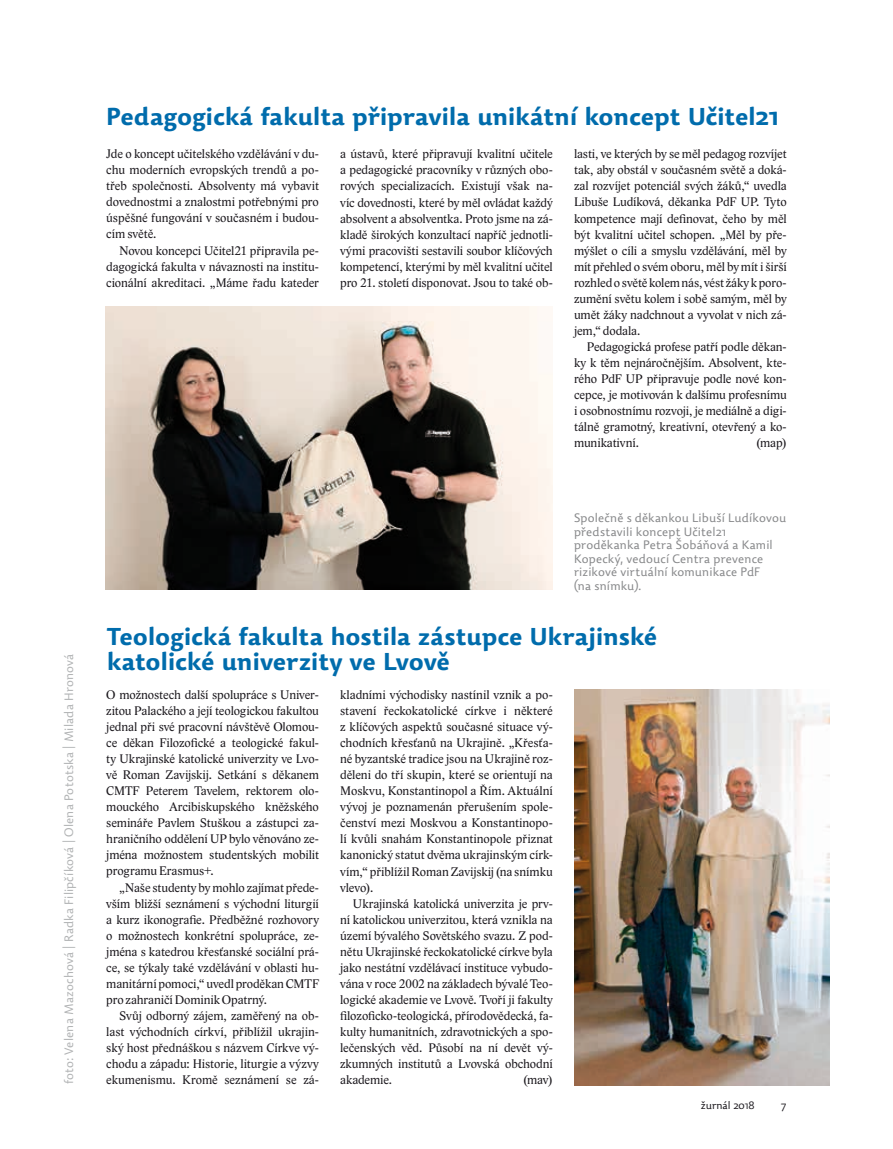
<style>
.page{position:relative;width:893px;height:1149px;background:#fff}
.page>*{position:absolute;margin:0;border:0;box-sizing:border-box;transform-origin:0 0}
.t1{font:700 24px/25.5px "Dederon SDOT";letter-spacing:-.01em;color:#006cac}
.t2{font:12.75px/16px "Lido ST";letter-spacing:-.005em;color:#1a171c;text-align:justify}
.t3{font:300 12px/13.5px "Dederon SLOT";letter-spacing:.015em;color:#87888a}
.t4{font:300 12px "Dederon SLOT";letter-spacing:.015em;color:#b1b3b4}
.t5{font:300 10.5px "Dederon SLOT";color:#1a171c}
</style>
<div class="page">
<img style="left:106px;top:306px;width:446px;height:283px">
<img style="left:574px;top:689px;width:255px;height:395px">
<p class="t4" style="left:62px;top:1084px;width:432px;rotate:-90deg">foto: Velena Mazochová | Radka Filipčíková | Olena Pototska | Milada Hronová</p>
<h1 class="t1" style="left:106px;top:104px;width:674px">Pedagogická fakulta připravila unikátní koncept Učitel21</h1>
<p class="t2" style="left:574px;top:146px;width:214px">lasti, ve kterých by se měl pedagog rozvíjet tak, aby obstál v současném světě a doká&shy;zal rozvíjet potenciál svých žáků,“ uvedla Libuše Ludíková, děkanka PdF UP. Tyto kompetence mají definovat, čeho by měl být kvalitní učitel schopen. „Měl by pře&shy;mýšlet o cíli a smyslu vzdělávání, měl by mít přehled o svém oboru, měl by mít i širší rozhled o světě kolem nás, vést žáky k poro&shy;zumění světu kolem i sobě samým, měl by umět žáky nadchnout a vyvolat v nich zá&shy;jem,“ dodala.</p>
<p class="t2" style="left:574px;top:339px;width:214px;text-indent:13px">Pedagogická profese patří podle děkan&shy;ky k těm nejnáročnějším. Absolvent, kte&shy;rého PdF UP připravuje podle nové kon&shy;cepce, je motivován k dalšímu profesnímu i osobnostnímu rozvoji, je mediálně a digi&shy;tálně gramotný, kreativní, otevřený a ko&shy;munikativní.</p>
<p class="t2" style="left:106px;top:146px;width:214px">Jde o koncept učitelského vzdělávání v du&shy;chu moderních evropských trendů a po&shy;třeb společnosti. Absolventy má vybavit dovednostmi a znalostmi potřebnými pro úspěšné fungování v současném i budou&shy;cím světě.</p>
<p class="t2" style="left:106px;top:242px;width:214px;text-indent:13px">Novou koncepci Učitel21 připravila pe&shy;dagogická fakulta v návaznosti na institu&shy;cionální akreditaci. „Máme řadu kateder</p>
<p class="t2" style="left:340px;top:146px;width:214px">a ústavů, které připravují kvalitní učitele a pedagogické pracovníky v různých obo&shy;rových specializacích. Existují však na&shy;víc dovednosti, které by měl ovládat každý absolvent a absolventka. Proto jsme na zá&shy;kladě širokých konzultací napříč jednotli&shy;vými pracovišti sestavili soubor klíčových kompetencí, kterými by měl kvalitní učitel pro 21. století disponovat. Jsou to také ob-</p>
<p class="t2" style="left:756px;top:435px;width:32px">(map)</p>
<p class="t3" style="left:574px;top:511px;width:214px">Společně s děkankou Libuší Ludíkovou představili koncept Učitel21 proděkanka Petra Šobáňová a Kamil<br>Kopecký, vedoucí Centra prevence rizikové virtuální komunikace PdF<br>(na snímku).</p>
<h1 class="t1" style="left:107px;top:623px;width:552px">Teologická fakulta hostila zástupce Ukrajinské katolické univerzity ve Lvově</h1>
<p class="t2" style="left:106px;top:686px;width:214px">O možnostech další spolupráce s Univer&shy;zitou Palackého a její teologickou fakultou jednal při své pracovní návštěvě Olomou&shy;ce děkan Filozofické a teologické fakul&shy;ty Ukrajinské katolické univerzity ve Lvo&shy;vě Roman Zavijskij. Setkání s děkanem CMTF Peterem Tavelem, rektorem olo&shy;mouckého Arcibiskupského kněžského semináře Pavlem Stuškou a zástupci za&shy;hraničního oddělení UP bylo věnováno ze&shy;jména možnostem studentských mobilit programu Erasmus+.</p>
<p class="t2" style="left:106px;top:879px;width:214px;text-indent:13px">„Naše studenty by mohlo zajímat přede&shy;vším bližší seznámení s východní liturgií a kurz ikonografie. Předběžné rozhovory o možnostech konkrétní spolupráce, ze&shy;jména s katedrou křesťanské sociální prá&shy;ce, se týkaly také vzdělávání v oblasti hu&shy;manitární pomoci,“ uvedl proděkan CMTF pro zahraničí Dominik Opatrný.</p>
<p class="t2" style="left:106px;top:1007px;width:214px;text-indent:13px">Svůj odborný zájem, zaměřený na ob&shy;last východních církví, přiblížil ukrajin&shy;ský host přednáškou s názvem Církve vý&shy;chodu a západu: Historie, liturgie a výzvy ekumenismu. Kromě seznámení se zá-</p>
<p class="t2" style="left:340px;top:686px;width:214px">kladními východisky nastínil vznik a po&shy;stavení řeckokatolické církve i některé z klíčových aspektů současné situace vý&shy;chodních křesťanů na Ukrajině. „Křesťa&shy;né byzantské tradice jsou na Ukrajině roz&shy;děleni do tří skupin, které se orientují na Moskvu, Konstantinopol a Řím. Aktuální vývoj je poznamenán přerušením spole&shy;čenství mezi Moskvou a Konstantinopo&shy;lí kvůli snahám Konstantinopole přiznat kanonický statut dvěma ukrajinským círk&shy;vím,“ přiblížil Roman Zavijskij (na snímku vlevo).</p>
<p class="t2" style="left:340px;top:895px;width:214px;text-indent:13px">Ukrajinská katolická univerzita je prv&shy;ní katolickou univerzitou, která vznikla na území bývalého Sovětského svazu. Z pod&shy;nětu Ukrajinské řeckokatolické církve byla jako nestátní vzdělávací instituce vybudo&shy;vána v roce 2002 na základech bývalé Teo&shy;logické akademie ve Lvově. Tvoří ji fakulty filozoficko-teologická, přírodovědecká, fa&shy;kulty humanitních, zdravotnických a spo&shy;lečenských věd. Působí na ní devět vý&shy;zkumných institutů a Lvovská obchodní akademie.</p>
<p class="t2" style="left:523px;top:1071px;width:31px">(mav)</p>
<p class="t5" style="left:701px;top:1098px;width:55px">žurnál 2018</p>
<p class="t5" style="left:781px;top:1098px;width:7px">7</p>
</div>
